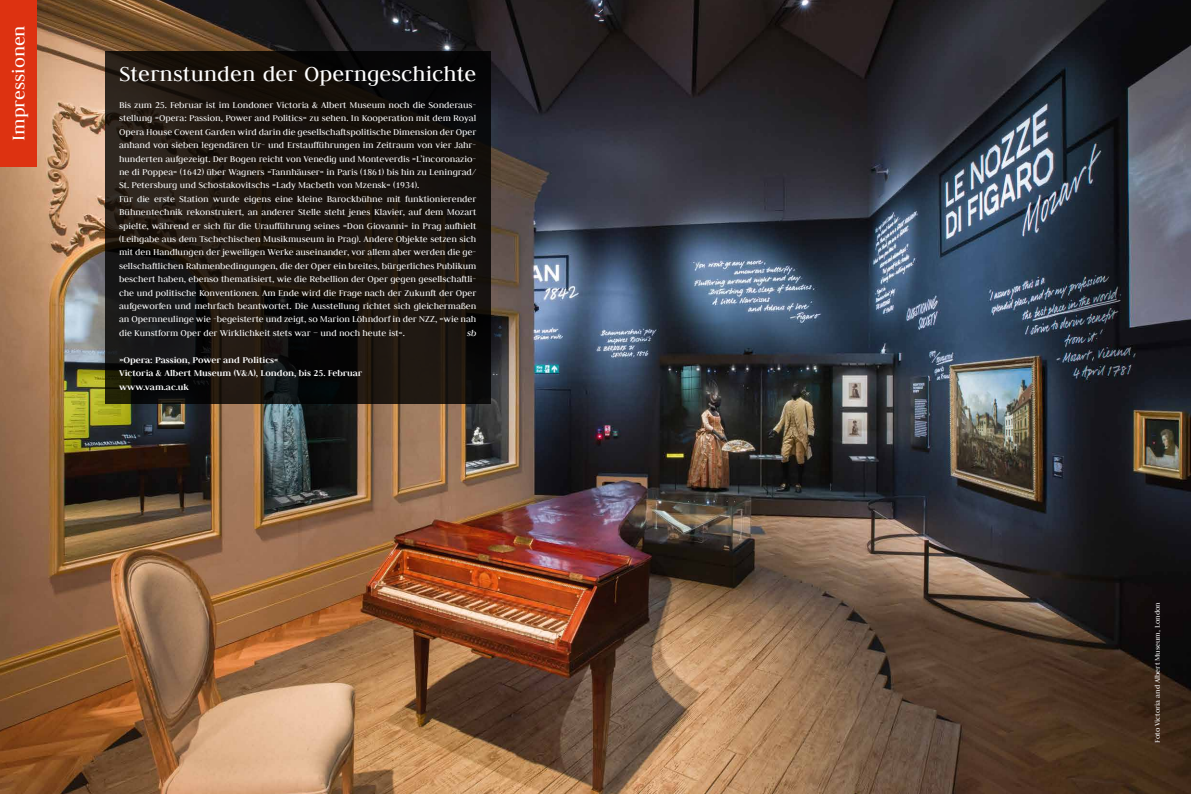
<style>
.page{position:relative;width:1191px;height:794px;background:#fff}
.page>*{position:absolute;margin:0;border:0;box-sizing:border-box;transform-origin:0 0}
.t1{font:24px "Judson";color:#fff}
.t2{font:20px "Judson";color:#fff}
.t3{font:10px/13.4px "Judson";letter-spacing:-.005em;color:#fff}
.t4{font:700 10px/13.4px "Judson";color:#fff}
.t5{font:italic 10px "Judson";color:#fff}
.t6{font:8px "Judson";color:#fff}
</style>
<div class="page">
<img style="left:0;top:0;width:1191px;height:794px">
<svg style="left:105px;top:51px;width:385px;height:353px;background:#19130f"></svg>
<div style="left:0;top:0;width:37px;height:167px;background:#dd3211"></div>
<h2 class="t2" style="left:6px;top:141px;width:117px;rotate:-90deg">Impressionen</h2>
<h1 class="t1" style="left:119px;top:60px;width:359px">Sternstunden der Operngeschichte</h1>
<p class="t3" style="left:119px;top:98px;width:359px">Bis zum 25. Februar ist im Londoner Victoria &amp; Albert Museum noch die Sonderaus&shy;stellung »Opera: Passion, Power and Politics« zu sehen. In Kooperation mit dem Royal Opera House Covent Garden wird darin die gesellschaftspolitische Dimension der Oper anhand von sieben legendären Ur- und Erstaufführungen im Zeitraum von vier Jahr&shy;hunderten aufgezeigt. Der Bogen reicht von Venedig und Monteverdis »L’incoronazio&shy;ne di Poppea« (1642) über Wagners »Tannhäuser« in Paris (1861) bis hin zu Leningrad/ St. Petersburg und Schostakovitschs »Lady Macbeth von Mzensk« (1934).<br>Für die erste Station wurde eigens eine kleine Barockbühne mit funktionierender Bühnentechnik rekonstruiert, an anderer Stelle steht jenes Klavier, auf dem Mozart spielte, während er sich für die Uraufführung seines »Don Giovanni« in Prag aufhielt (Leihgabe aus dem Tschechischen Musikmuseum in Prag). Andere Objekte setzen sich mit den Handlungen der jeweiligen Werke auseinander, vor allem aber werden die ge&shy;sellschaftlichen Rahmenbedingungen, die der Oper ein breites, bürgerliches Publikum beschert haben, ebenso thematisiert, wie die Rebellion der Oper gegen gesellschaftli&shy;che und politische Konventionen. Am Ende wird die Frage nach der Zukunft der Oper aufgeworfen und mehrfach beantwortet. Die Ausstellung richtet sich gleichermaßen an Opernneulinge wie -begeisterte und zeigt, so Marion Löhndorf in der NZZ, »wie nah die Kunstform Oper der Wirklichkeit stets war – und noch heute ist«.</p>
<p class="t5" style="left:467px;top:327px;width:11px">sb</p>
<p class="t4" style="left:119px;top:353px;width:245px">»Opera: Passion, Power and Politics«<br>Victoria &amp; Albert Museum (V&amp;A), London, bis 25. Februar www.vam.ac.uk</p>
<p class="t6" style="left:1152px;top:743px;width:142px;rotate:-90deg">Foto Victoria and Albert Museum, London</p>
</div>
